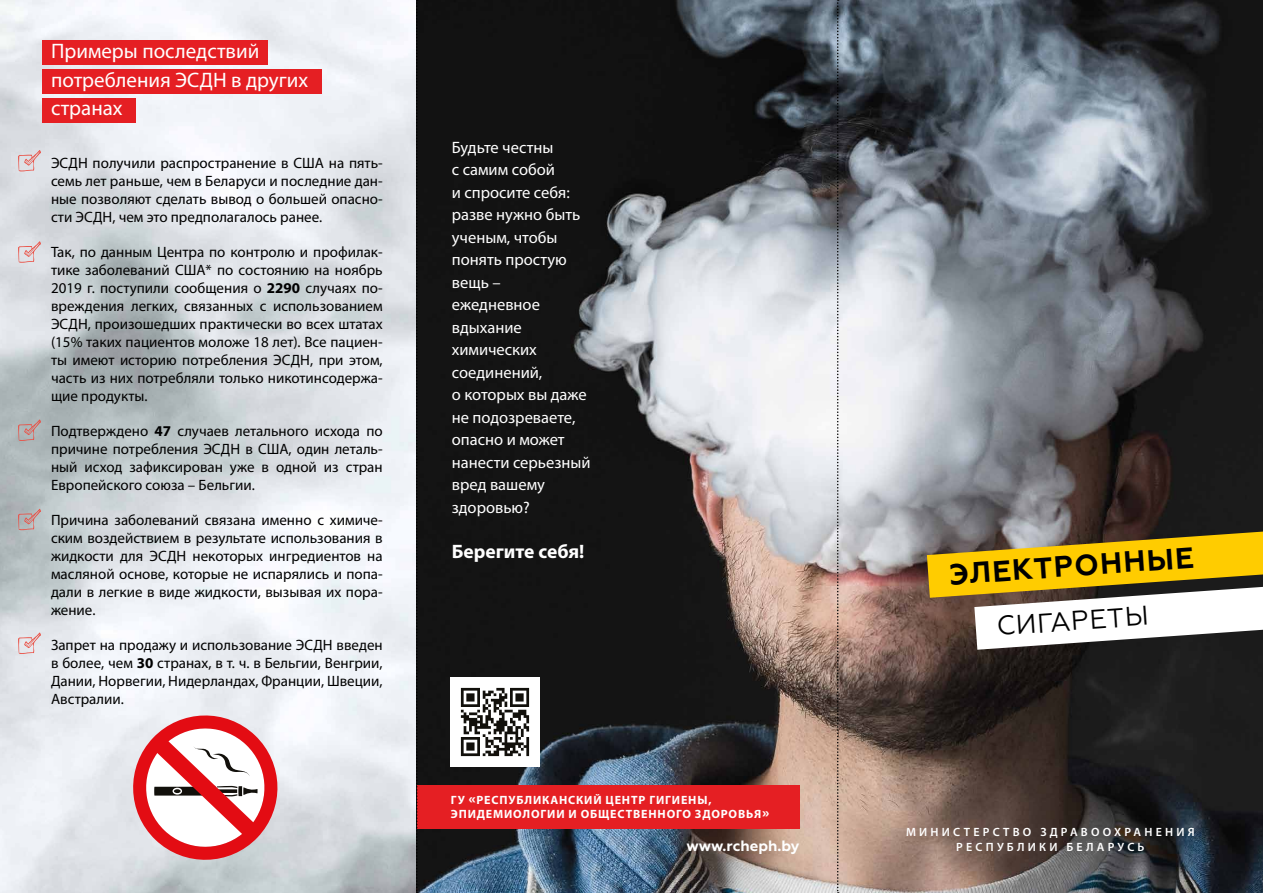
<style>
.page{position:relative;width:1263px;height:893px;background:#fff}
.page>*{position:absolute;margin:0;border:0;box-sizing:border-box;transform-origin:0 0}
.t1{font:700 29.4px "Geometria";color:#000}
.t2{font:27px "Geometria";color:#000}
.t3{font:21px/28.5px "Myriad Pro";color:#fff}
.t4{font:700 19.5px "Myriad Pro";letter-spacing:-.005em;color:#fff}
.t5{font:16.5px/22.5px "Myriad Pro";color:#fff}
.t6{font:15px/18px "Myriad Pro";color:#000;text-align:justify}
.t7{font:700 15px "Geometria";color:#fff}
.t8{font:700 12px/14.4px "Myriad Pro";letter-spacing:.07em;color:#fff}
.t9{font:600 12px/15px "Myriad Pro";letter-spacing:.27em;color:#fff;text-align:center}
.s1{font-weight:700}
.s2{font-family:"Geometria"}
</style>
<div class="page">
<img style="left:0;top:0;width:416px;height:893px">
<img style="left:418px;top:0;width:845px;height:893px">
<svg style="left:927px;top:532px;width:336px;height:118px"></svg>
<div style="left:417px;top:785px;width:382px;height:43px;background:#e51f23"></div>
<svg style="left:18px;top:150px;width:23px;height:22px"></svg>
<svg style="left:18px;top:241px;width:23px;height:22px"></svg>
<svg style="left:18px;top:419px;width:23px;height:22px"></svg>
<svg style="left:18px;top:509px;width:23px;height:21px"></svg>
<svg style="left:18px;top:632px;width:23px;height:22px"></svg>
<svg style="left:126px;top:708px;width:159px;height:159px"></svg>
<div style="left:43px;top:40px;width:225px;height:25px;background:#e51f23"></div>
<div style="left:43px;top:69px;width:279px;height:25px;background:#e51f23"></div>
<div style="left:43px;top:98px;width:93px;height:24px;background:#e51f23"></div>
<img style="left:451px;top:678px;width:88px;height:88px">
<svg style="left:416px;top:0;width:2px;height:893px;background:#120d0d"></svg>
<svg style="left:837px;top:0;width:2px;height:893px;background:#7c7574"></svg>
<h3 class="t3" style="left:51px;top:37px;width:259px">Примеры последствий потребления ЭСДН в других странах</h3>
<p class="t6" style="left:51px;top:154px;width:333px">ЭСДН получили распространение в США на пять&shy;семь лет раньше, чем в Беларуси и последние дан&shy;ные позволяют сделать вывод о большей опасно&shy;сти ЭСДН, чем это предполагалось ранее.</p>
<p class="t6" style="left:51px;top:243px;width:333px">Так, по данным Центра по контролю и профилак&shy;тике заболеваний США* по состоянию на ноябрь 2019 г. поступили сообщения о <span class="s1">2290</span> случаях по&shy;вреждения легких, связанных с использованием ЭСДН, произошедших практически во всех штатах (15% таких пациентов моложе 18 лет). Все пациен&shy;ты имеют историю потребления ЭСДН, при этом, часть из них потребляли только никотинсодержа&shy;щие продукты.</p>
<p class="t6" style="left:51px;top:422px;width:333px">Подтверждено <span class="s1">47</span> случаев летального исхода по причине потребления ЭСДН в США, один леталь&shy;ный исход зафиксирован уже в одной из стран Европейского союза – Бельгии.</p>
<p class="t6" style="left:51px;top:511px;width:333px">Причина заболеваний связана именно с химиче&shy;ским воздействием в результате использования в жидкости для ЭСДН некоторых ингредиентов на масляной основе, которые не испарялись и попа&shy;дали в легкие в виде жидкости, вызывая их пора&shy;жение.</p>
<p class="t6" style="left:51px;top:636px;width:333px">Запрет на продажу и использование ЭСДН введен в более, чем <span class="s1">30</span> странах, в т. ч. в Бельгии, Венгрии, Дании, Норвегии, Нидерландах, Франции, Швеции, Австралии.</p>
<p class="t5" style="left:452px;top:136px;width:140px">Будьте честны<br>с самим собой<br>и спросите себя: разве нужно быть ученым, чтобы понять простую вещь – ежедневное вдыхание химических соединений,<br>о которых вы даже не подозреваете, опасно и может нанести серьезный вред вашему здоровью?</p>
<h3 class="t4" style="left:452px;top:538px;width:134px">Берегите себя!</h3>
<p class="t8" style="left:451px;top:792px;width:320px">ГУ <span class="s2">«</span>РЕСПУБЛИКАНСКИЙ ЦЕНТР ГИГИЕНЫ,<br>ЭПИДЕМИОЛОГИИ И ОБЩЕСТВЕННОГО ЗДОРОВЬЯ<span class="s2">»</span></p>
<p class="t7" style="left:686px;top:837px;width:115px">www.rcheph.by</p>
<h1 class="t1" style="left:948px;top:557px;width:246px;rotate:-4deg">ЭЛЕКТРОННЫЕ</h1>
<h2 class="t2" style="left:995px;top:610px;width:154px;rotate:-4deg">СИГАРЕТЫ</h2>
<p class="t9" style="left:906px;top:824px;width:290px">МИНИСТЕРСТВО ЗДРАВООХРАНЕНИЯ<br>РЕСПУБЛИКИ БЕЛАРУСЬ</p>
</div>
